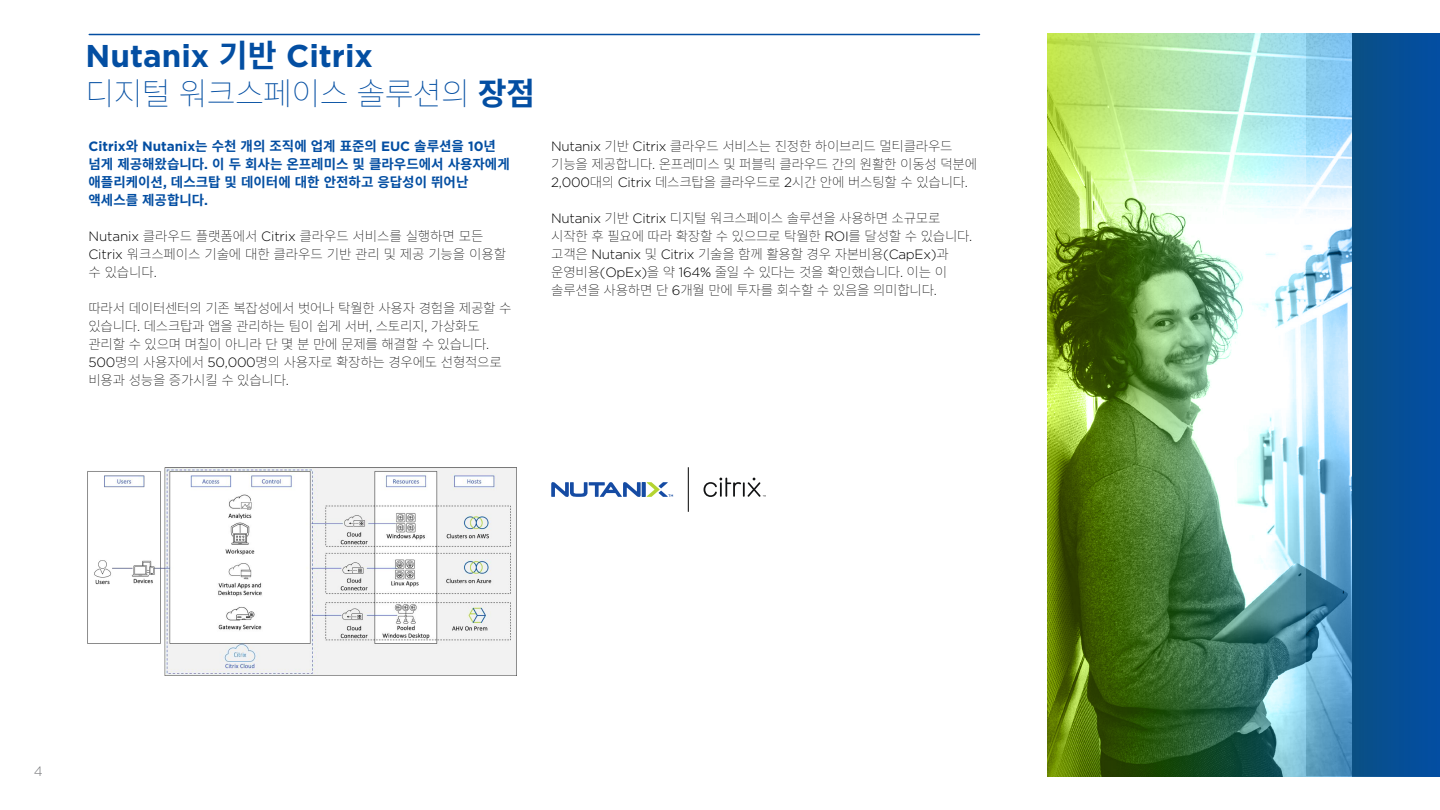
<style>
.page{position:relative;width:1440px;height:810px;background:#fff}
.page>*{position:absolute;margin:0;border:0;box-sizing:border-box;transform-origin:0 0}
.t1{font:700 31.5px "Gotham";color:#034ea2}
.t2{font:200 31.5px "Source Han Sans KR";letter-spacing:-.025em;color:#034ea2}
.t3{font:200 13.5px/18px "Source Han Sans KR";letter-spacing:-.02em;color:#000}
.t4{font:700 13.5px/18px "Source Han Sans KR";color:#034ea2}
.t5{font:300 13.5px "Gotham";letter-spacing:-.02em;color:#000}
.t6{font:300 13.5px "Gotham";color:#77787b}
.s1{font-family:"Source Han Sans KR"}
.s2{font-weight:700}
.s3{font-family:"Gotham"}
.s4{font-family:"Gotham";font-weight:300}
.s5{font-family:"Source Han Sans KR";font-weight:200}
</style>
<div class="page">
<img style="left:1048px;top:34px;width:392px;height:742px">
<hr style="left:89px;top:34px;width:891px;height:1px;background:#034ea2">
<svg style="left:647px;top:482px;width:26px;height:15px"></svg>
<svg style="left:642px;top:482px;width:4px;height:15px"></svg>
<svg style="left:551px;top:482px;width:90px;height:15px"></svg>
<svg style="left:704px;top:478px;width:62px;height:19px"></svg>
<hr style="left:688px;top:467px;width:1px;height:45px;background:#000">
<img style="left:87px;top:467px;width:430px;height:209px">
<h1 class="t1" style="left:86px;top:35px;width:289px">Nutanix <span class="s1">기반</span> Citrix</h1>
<h1 class="t2" style="left:86px;top:76px;width:451px">디지털 워크스페이스 솔루션의 <span class="s2">장점</span></h1>
<p class="t4" style="left:88px;top:137px;width:423px"><span class="s3">Citrix</span>와 <span class="s3">Nutanix</span>는 수천 개의 조직에 업계 표준의 <span class="s3">EUC</span> 솔루션을 <span class="s3">10</span>년 넘게 제공해왔습니다<span class="s3">.</span> 이 두 회사는 온프레미스 및 클라우드에서 사용자에게 애플리케이션<span class="s3">,</span> 데스크탑 및 데이터에 대한 안전하고 응답성이 뛰어난 액세스를 제공합니다<span class="s3">.</span></p>
<p class="t3" style="left:88px;top:227px;width:419px"><span class="s4">Nutanix</span> 클라우드 플랫폼에서 <span class="s4">Citrix</span> 클라우드 서비스를 실행하면 모든<br><span class="s4">Citrix</span> 워크스페이스 기술에 대한 클라우드 기반 관리 및 제공 기능을 이용할 수 있습니다<span class="s4">.</span></p>
<p class="t3" style="left:88px;top:299px;width:425px">따라서 데이터센터의 기존 복잡성에서 벗어나 탁월한 사용자 경험을 제공할 수 있습니다<span class="s4">.</span> 데스크탑과 앱을 관리하는 팀이 쉽게 서버<span class="s4">,</span> 스토리지<span class="s4">,</span> 가상화도 관리할 수 있으며 며칠이 아니라 단 몇 분 만에 문제를 해결할 수 있습니다<span class="s4">.<br>500</span>명의 사용자에서 <span class="s4">50,000</span>명의 사용자로 확장하는 경우에도 선형적으로 비용과 성능을 증가시킬 수 있습니다<span class="s4">.</span></p>
<p class="t3" style="left:551px;top:137px;width:427px"><span class="s4">Nutanix</span> 기반 <span class="s4">Citrix</span> 클라우드 서비스는 진정한 하이브리드 멀티클라우드 기능을 제공합니다<span class="s4">.</span> 온프레미스 및 퍼블릭 클라우드 간의 원활한 이동성 덕분에<br><span class="s4">2,000</span>대의 <span class="s4">Citrix</span> 데스크탑을 클라우드로 <span class="s4">2</span>시간 안에 버스팅할 수 있습니다<span class="s4">.</span></p>
<p class="t3" style="left:551px;top:209px;width:423px"><span class="s4">Nutanix</span> 기반 <span class="s4">Citrix</span> 디지털 워크스페이스 솔루션을 사용하면 소규모로 시작한 후 필요에 따라 확장할 수 있으므로 탁월한 <span class="s4">ROI</span>를 달성할 수 있습니다<span class="s4">.</span></p>
<p class="t5" style="left:551px;top:246px;width:399px"><span class="s5">고객은</span> Nutanix <span class="s5">및</span> Citrix <span class="s5">기술을 함께 활용할 경우 자본비용</span>(CapEx)<span class="s5">과</span></p>
<p class="t3" style="left:551px;top:263px;width:397px">운영비용<span class="s4">(OpEx)</span>을 약 <span class="s4">164%</span> 줄일 수 있다는 것을 확인했습니다<span class="s4">.</span> 이는 이 솔루션을 사용하면 단 <span class="s4">6</span>개월 만에 투자를 회수할 수 있음을 의미합니다<span class="s4">.</span></p>
<p class="t6" style="left:34px;top:763px;width:10px">4</p>
</div>
